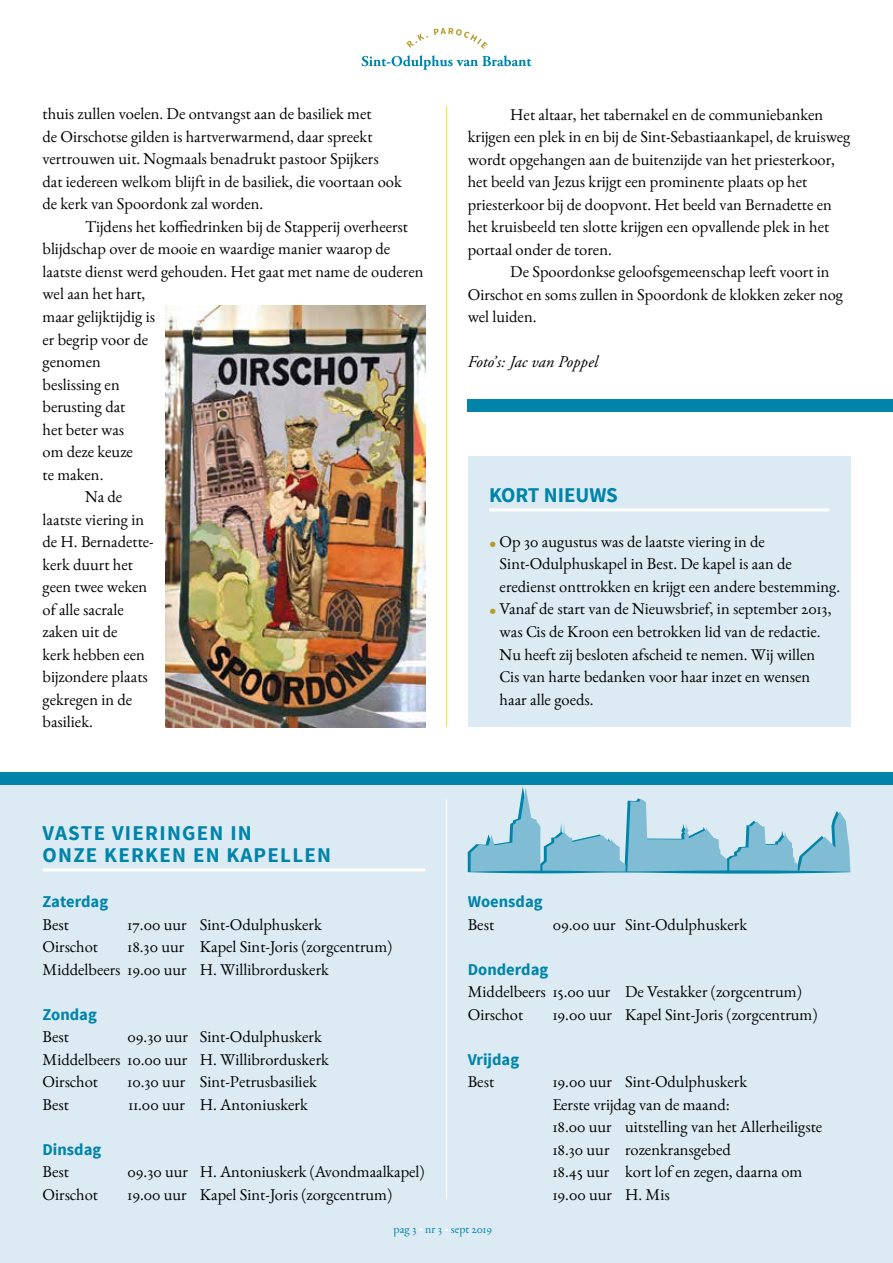
<style>
.page{position:relative;width:893px;height:1263px;background:#fff}
.page>*{position:absolute;margin:0;border:0;box-sizing:border-box;transform-origin:0 0}
.t1{font:700 21px/22.5px "Source Sans Pro";letter-spacing:.06em;color:#0084a9}
.t2{font:700 21px "Source Sans Pro";color:#0084a9}
.t3{font:16.5px/22.5px "EB Garamond";color:#000}
.t4{font:700 16.5px "Source Sans Pro";color:#0084a9}
.t5{font:italic 16.5px "Adobe Garamond Pro";color:#000}
.t6{font:12px "EB Garamond";color:#0084a9}
.s1{font-size:24px;color:#b79c2a}
.s2{color:#fff}
</style>
<div class="page">
<div style="left:468px;top:456px;width:382px;height:271px;background:#dcebf3"></div>
<div style="left:0;top:778px;width:893px;height:485px;background:#dcebf3"></div>
<hr style="left:489px;top:508px;width:340px;height:3px;background:#fff">
<hr style="left:43px;top:868px;width:382px;height:3px;background:#fff">
<svg style="left:468px;top:787px;width:382px;height:87px"></svg>
<hr style="left:446px;top:106px;width:1px;height:621px;background:#fcea00">
<div style="left:0;top:772px;width:893px;height:13px;background:#0084a9"></div>
<div style="left:468px;top:399px;width:425px;height:13px;background:#0084a9"></div>
<hr style="left:446px;top:799px;width:1px;height:400px;background:#fff">
<svg style="left:406px;top:28px;width:82px;height:21px"></svg>
<svg style="left:362px;top:55px;width:169px;height:15px"></svg>
<img style="left:166px;top:305px;width:259px;height:422px">
<p class="t3" style="left:43px;top:102px;width:361px">thuis zullen voelen. De ontvangst aan de basiliek met<br>de Oirschotse gilden is hartverwarmend, daar spreekt vertrouwen uit. Nogmaals benadrukt pastoor Spijkers dat iedereen welkom blijft in de basiliek, die voortaan ook de kerk van Spoordonk zal worden.</p>
<p class="t3" style="left:85px;top:215px;width:325px">Tijdens het koffiedrinken bij de Stapperij overheerst</p>
<p class="t3" style="left:43px;top:237px;width:349px">blijdschap over de mooie en waardige manier waarop de</p>
<p class="t3" style="left:43px;top:260px;width:382px">laatste dienst werd gehouden. Het gaat met name de ouderen</p>
<p class="t3" style="left:43px;top:282px;width:104px">wel aan het hart,</p>
<p class="t3" style="left:43px;top:305px;width:114px">maar gelijktijdig is</p>
<p class="t3" style="left:43px;top:327px;width:107px">er begrip voor de</p>
<p class="t3" style="left:43px;top:350px;width:60px">genomen</p>
<p class="t3" style="left:43px;top:372px;width:79px">beslissing en</p>
<p class="t3" style="left:43px;top:395px;width:84px">berusting dat</p>
<p class="t3" style="left:43px;top:417px;width:83px">het beter was</p>
<p class="t3" style="left:43px;top:440px;width:92px">om deze keuze</p>
<p class="t3" style="left:43px;top:462px;width:62px">te maken.</p>
<p class="t3" style="left:85px;top:485px;width:39px">Na de</p>
<p class="t3" style="left:43px;top:507px;width:103px">laatste viering in</p>
<p class="t3" style="left:43px;top:530px;width:113px">de H. Bernadette-</p>
<p class="t3" style="left:43px;top:552px;width:92px">kerk duurt het</p>
<p class="t3" style="left:43px;top:575px;width:106px">geen twee weken</p>
<p class="t3" style="left:43px;top:597px;width:83px">of alle sacrale</p>
<p class="t3" style="left:43px;top:620px;width:76px">zaken uit de</p>
<p class="t3" style="left:43px;top:642px;width:104px">kerk hebben een</p>
<p class="t3" style="left:43px;top:665px;width:107px">bijzondere plaats</p>
<p class="t3" style="left:43px;top:687px;width:91px">gekregen in de</p>
<p class="t3" style="left:43px;top:710px;width:52px">basiliek.</p>
<p class="t3" style="left:468px;top:102px;width:384px;text-indent:43px">Het altaar, het tabernakel en de communiebanken krijgen een plek in en bij de Sint-Sebastiaankapel, de kruisweg wordt opgehangen aan de buitenzijde van het priesterkoor, het beeld van Jezus krijgt een prominente plaats op het priesterkoor bij de doopvont. Het beeld van Bernadette en het kruisbeeld ten slotte krijgen een opvallende plek in het portaal onder de toren.</p>
<p class="t3" style="left:468px;top:260px;width:377px;text-indent:43px">De Spoordonkse geloofsgemeenschap leeft voort in<br>Oirschot en soms zullen in Spoordonk de klokken zeker nog wel luiden.</p>
<p class="t5" style="left:468px;top:352px;width:132px">Foto’s: Jac van Poppel</p>
<p class="t2" style="left:489px;top:481px;width:130px">KORT NIEUWS</p>
<p class="t3" style="left:500px;top:530px;width:342px;text-indent:-11px"><span class="s1">•</span> Op 30 augustus was de laatste viering in de<br>Sint-Odulphuskapel in Best. De kapel is aan de eredienst onttrokken en krijgt een andere bestemming.</p>
<p class="t3" style="left:500px;top:597px;width:333px;text-indent:-11px"><span class="s1">•</span> Vanaf de start van de Nieuwsbrief, in september 2013, was Cis de Kroon een betrokken lid van de redactie.<br>Nu heeft zij besloten afscheid te nemen. Wij willen Cis van harte bedanken voor haar inzet en wensen haar alle goeds.</p>
<p class="t1" style="left:43px;top:822px;width:290px">VASTE VIERINGEN IN<br>ONZE KERKEN EN KAPELLEN</p>
<p class="t4" style="left:43px;top:891px;width:67px">Zaterdag</p>
<p class="t3" style="left:43px;top:912px;width:28px">Best</p>
<p class="t3" style="left:128px;top:912px;width:196px">17.00 uur Sint-Odulphuskerk</p>
<p class="t3" style="left:43px;top:935px;width:57px">Oirschot</p>
<p class="t4" style="left:468px;top:891px;width:76px">Woensdag</p>
<p class="t3" style="left:468px;top:912px;width:28px">Best</p>
<p class="t3" style="left:553px;top:912px;width:196px">09.00 uur Sint-Odulphuskerk</p>
<p class="t4" style="left:468px;top:958px;width:82px">Donderdag</p>
<p class="t3" style="left:468px;top:980px;width:336px">Middelbeers 15.00 uur De Vestakker (zorgcentrum)<br>Oirschot</p>
<p class="t3" style="left:43px;top:935px;width:351px;text-indent:85px">18.30 uur Kapel Sint-Joris (zorgcentrum)<br>Middelbeers 19.00 uur H. Willibrorduskerk</p>
<p class="t4" style="left:43px;top:1003px;width:56px">Zondag</p>
<p class="t3" style="left:43px;top:1025px;width:28px">Best</p>
<p class="t3" style="left:553px;top:1002px;width:266px">19.00 uur Kapel Sint-Joris (zorgcentrum)</p>
<p class="t3" style="left:43px;top:1025px;width:288px;text-indent:85px">09.30 uur Sint-Odulphuskerk<br>Middelbeers 10.00 uur H. Willibrorduskerk<br>Oirschot</p>
<p class="t4" style="left:468px;top:1048px;width:53px">Vrijdag</p>
<p class="t3" style="left:468px;top:1070px;width:28px">Best</p>
<p class="t3" style="left:553px;top:1070px;width:271px">19.00 uur Sint-Odulphuskerk<br>Eerste vrijdag van de maand:<br>18.00 uur uitstelling van het Allerheiligste<br>18.30 uur rozenkransgebed<br>18.45 uur kort lof en zegen, daarna om<br>19.00 uur H. Mis</p>
<p class="t6" style="left:394px;top:1219px;width:100px">pag 3 <span class="s2">•</span> nr 3 <span class="s2">•</span> sept 2019</p>
<p class="t3" style="left:128px;top:1070px;width:191px">10.30 uur Sint-Petrusbasiliek</p>
<p class="t3" style="left:43px;top:1092px;width:28px">Best</p>
<p class="t3" style="left:129px;top:1092px;width:181px">11.00 uur H. Antoniuskerk</p>
<p class="t4" style="left:43px;top:1138px;width:60px">Dinsdag</p>
<p class="t3" style="left:43px;top:1160px;width:28px">Best</p>
<p class="t3" style="left:128px;top:1160px;width:299px">09.30 uur H. Antoniuskerk (Avondmaalkapel)</p>
<p class="t3" style="left:43px;top:1182px;width:57px">Oirschot</p>
<p class="t3" style="left:128px;top:1182px;width:266px">19.00 uur Kapel Sint-Joris (zorgcentrum)</p>
</div>
